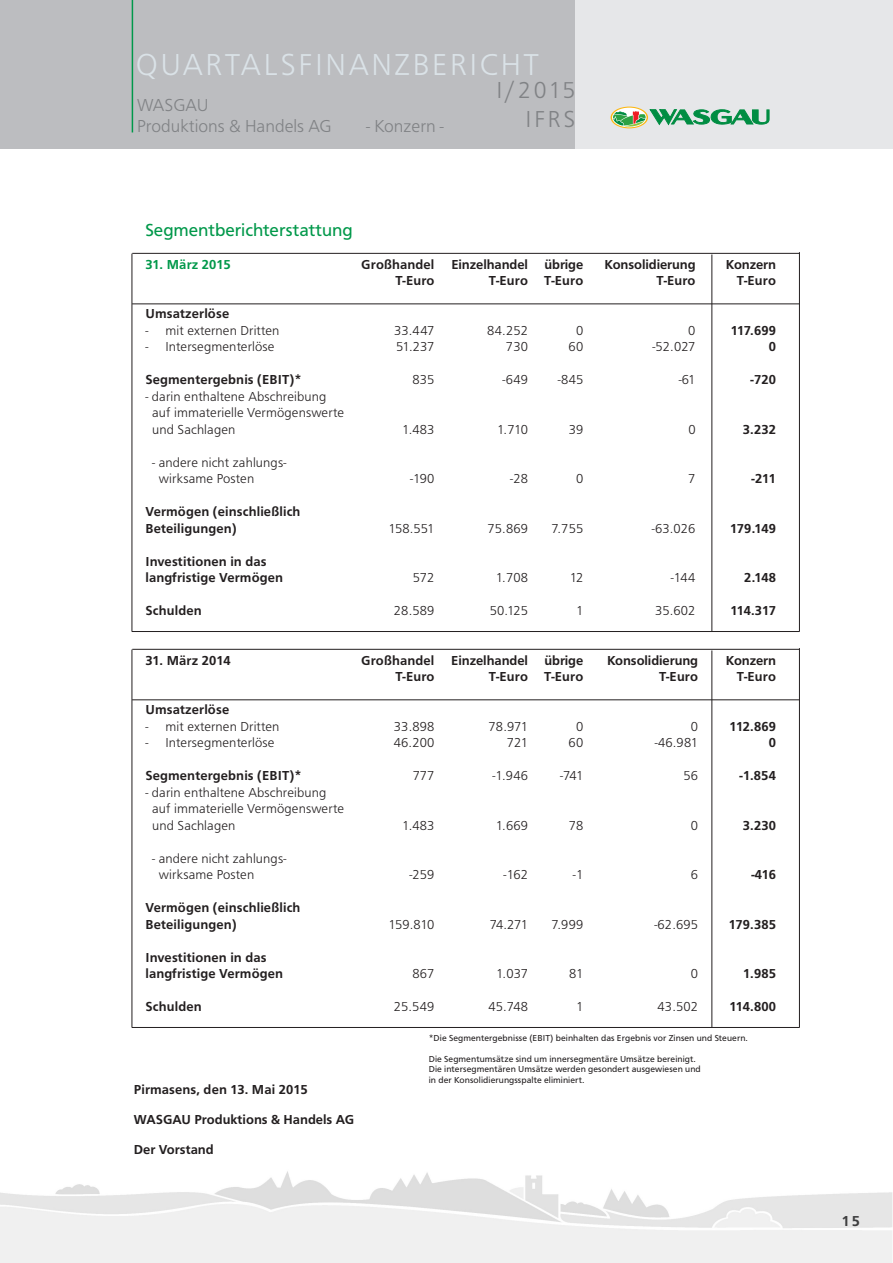
<style>
.page{position:relative;width:893px;height:1263px;background:#fff}
.page>*{position:absolute;margin:0;border:0;box-sizing:border-box;transform-origin:0 0}
.t1{font:300 31.5px "Frutus T";letter-spacing:.08em;color:#dae2e7}
.t2{font:300 24px/28.8px "Frutus T";letter-spacing:.12em;color:#808285;text-align:right}
.t3{font:300 18px/21.6px "Frutus T";color:#808285}
.t4{font:18px "Frutus T";color:#00984a}
.t5{font:500 15px "Frutus T";color:#3e3e3f}
.t6{font:500 13.5px/16.5px "Frutus T";letter-spacing:.01em;color:#231f20}
.t7{font:300 13.5px/16.5px "Frutus T";letter-spacing:.01em;color:#231f20}
.t8{font:500 13.5px "Frutus T";letter-spacing:.01em;color:#00984a}
.t9{font:9px/10.5px "Frutus T";letter-spacing:.01em;color:#231f20}
</style>
<div class="page">
<img style="left:293px;top:1172px;width:301px;height:35px">
<div style="left:544px;top:0;width:349px;height:149px;background:#e6e7e9"></div>
<div style="left:0;top:0;width:575px;height:149px;background:#bcbdc0"></div>
<hr style="left:132px;top:0;width:1px;height:132px;background:#00984a">
<svg style="left:611px;top:107px;width:37px;height:21px"></svg>
<div style="left:613px;top:108px;width:33px;height:19px;background:#fff;border-radius:50%"></div>
<svg style="left:613px;top:109px;width:156px;height:18px"></svg>
<hr style="left:712px;top:254px;width:1px;height:378px;background:#231f20">
<hr style="left:799px;top:252px;width:1px;height:380px;background:#231f20">
<hr style="left:132px;top:304px;width:667px;height:1px;background:#231f20">
<hr style="left:132px;top:631px;width:667px;height:1px;background:#231f20">
<hr style="left:132px;top:253px;width:667px;height:1px;background:#231f20">
<hr style="left:132px;top:254px;width:1px;height:378px;background:#231f20">
<hr style="left:712px;top:650px;width:1px;height:377px;background:#231f20">
<hr style="left:799px;top:648px;width:1px;height:379px;background:#231f20">
<hr style="left:132px;top:699px;width:667px;height:1px;background:#231f20">
<hr style="left:132px;top:1027px;width:667px;height:1px;background:#231f20">
<hr style="left:132px;top:649px;width:667px;height:1px;background:#231f20">
<hr style="left:132px;top:649px;width:1px;height:378px;background:#231f20">
<h1 class="t1" style="left:136px;top:53px;width:405px">QUARTALSFINANZBERICHT</h1>
<h3 class="t3" style="left:137px;top:95px;width:196px">WASGAU<br>Produktions &amp; Handels AG</h3>
<h2 class="t2" style="left:496px;top:78px;width:80px">I/2015<br>IFRS</h2>
<h3 class="t3" style="left:366px;top:117px;width:79px">- Konzern -</h3>
<h3 class="t4" style="left:145px;top:223px;width:209px">Segmentberichterstattung</h3>
<p class="t8" style="left:145px;top:259px;width:87px">31. März 2015</p>
<p class="t6" style="left:361px;top:257px;width:75px">Großhandel</p>
<p class="t6" style="left:451px;top:257px;width:133px">Einzelhandel übrige</p>
<p class="t6" style="left:605px;top:257px;width:92px">Konsolidierung</p>
<p class="t6" style="left:726px;top:257px;width:52px">Konzern</p>
<p class="t6" style="left:395px;top:273px;width:41px">T-Euro</p>
<p class="t6" style="left:489px;top:273px;width:96px">T-Euro T-Euro</p>
<p class="t6" style="left:656px;top:273px;width:41px">T-Euro</p>
<p class="t6" style="left:737px;top:273px;width:41px">T-Euro</p>
<p class="t6" style="left:145px;top:306px;width:85px">Umsatzerlöse</p>
<p class="t7" style="left:145px;top:323px;width:136px">- mit externen Dritten</p>
<p class="t7" style="left:394px;top:323px;width:42px">33.447</p>
<p class="t7" style="left:487px;top:323px;width:42px">84.252</p>
<p class="t7" style="left:576px;top:323px;width:9px">0</p>
<p class="t7" style="left:688px;top:323px;width:9px">0</p>
<p class="t6" style="left:731px;top:323px;width:47px">117.699</p>
<p class="t7" style="left:145px;top:339px;width:131px">- Intersegmenterlöse</p>
<p class="t7" style="left:396px;top:339px;width:40px">51.237</p>
<p class="t7" style="left:506px;top:339px;width:23px">730</p>
<p class="t7" style="left:569px;top:339px;width:16px">60</p>
<p class="t7" style="left:652px;top:339px;width:45px">-52.027</p>
<p class="t6" style="left:769px;top:339px;width:9px">0</p>
<p class="t6" style="left:145px;top:372px;width:158px">Segmentergebnis (EBIT)*</p>
<p class="t7" style="left:412px;top:372px;width:23px">835</p>
<p class="t7" style="left:503px;top:372px;width:27px">-649</p>
<p class="t7" style="left:558px;top:372px;width:27px">-845</p>
<p class="t7" style="left:679px;top:372px;width:18px">-61</p>
<p class="t6" style="left:751px;top:372px;width:27px">-720</p>
<p class="t7" style="left:152px;top:389px;width:193px;text-indent:-7px">- darin enthaltene Abschreibung auf immaterielle Vermögenswerte und Sachlagen</p>
<p class="t7" style="left:402px;top:422px;width:34px">1.483</p>
<p class="t7" style="left:497px;top:422px;width:32px">1.710</p>
<p class="t7" style="left:569px;top:422px;width:16px">39</p>
<p class="t7" style="left:688px;top:422px;width:9px">0</p>
<p class="t6" style="left:743px;top:422px;width:35px">3.232</p>
<p class="t7" style="left:159px;top:455px;width:129px;text-indent:-7px">- andere nicht zahlungs&shy;wirksame Posten</p>
<p class="t6" style="left:145px;top:504px;width:157px">Vermögen (einschließlich<br>Beteiligungen)</p>
<p class="t6" style="left:145px;top:554px;width:139px">Investitionen in das langfristige Vermögen</p>
<p class="t7" style="left:410px;top:471px;width:26px">-190</p>
<p class="t7" style="left:510px;top:471px;width:19px">-28</p>
<p class="t7" style="left:576px;top:471px;width:9px">0</p>
<p class="t7" style="left:688px;top:471px;width:9px">7</p>
<p class="t6" style="left:752px;top:471px;width:26px">-211</p>
<p class="t7" style="left:388px;top:521px;width:47px">158.551</p>
<p class="t7" style="left:487px;top:521px;width:42px">75.869</p>
<p class="t7" style="left:551px;top:521px;width:33px">7.755</p>
<p class="t7" style="left:652px;top:521px;width:45px">-63.026</p>
<p class="t6" style="left:730px;top:521px;width:47px">179.149</p>
<p class="t7" style="left:413px;top:570px;width:23px">572</p>
<p class="t7" style="left:496px;top:570px;width:34px">1.708</p>
<p class="t7" style="left:570px;top:570px;width:15px">12</p>
<p class="t7" style="left:671px;top:570px;width:26px">-144</p>
<p class="t6" style="left:744px;top:570px;width:33px">2.148</p>
<p class="t6" style="left:145px;top:603px;width:58px">Schulden</p>
<p class="t7" style="left:394px;top:603px;width:42px">28.589</p>
<p class="t7" style="left:490px;top:603px;width:40px">50.125</p>
<p class="t7" style="left:576px;top:603px;width:9px">1</p>
<p class="t7" style="left:655px;top:603px;width:42px">35.602</p>
<p class="t6" style="left:730px;top:603px;width:47px">114.317</p>
<p class="t6" style="left:145px;top:653px;width:87px">31. März 2014</p>
<p class="t6" style="left:361px;top:653px;width:75px">Großhandel</p>
<p class="t6" style="left:451px;top:653px;width:133px">Einzelhandel übrige</p>
<p class="t6" style="left:607px;top:653px;width:92px">Konsolidierung</p>
<p class="t6" style="left:726px;top:653px;width:52px">Konzern</p>
<p class="t6" style="left:395px;top:669px;width:41px">T-Euro</p>
<p class="t6" style="left:489px;top:669px;width:96px">T-Euro T-Euro</p>
<p class="t6" style="left:659px;top:669px;width:41px">T-Euro</p>
<p class="t6" style="left:737px;top:669px;width:41px">T-Euro</p>
<p class="t6" style="left:145px;top:702px;width:85px">Umsatzerlöse</p>
<p class="t7" style="left:145px;top:719px;width:136px">- mit externen Dritten</p>
<p class="t7" style="left:394px;top:719px;width:42px">33.898</p>
<p class="t7" style="left:489px;top:719px;width:41px">78.971</p>
<p class="t7" style="left:576px;top:719px;width:9px">0</p>
<p class="t7" style="left:691px;top:719px;width:9px">0</p>
<p class="t6" style="left:729px;top:719px;width:48px">112.869</p>
<p class="t7" style="left:145px;top:735px;width:131px">- Intersegmenterlöse</p>
<p class="t7" style="left:394px;top:735px;width:42px">46.200</p>
<p class="t7" style="left:507px;top:735px;width:23px">721</p>
<p class="t7" style="left:569px;top:735px;width:16px">60</p>
<p class="t7" style="left:655px;top:735px;width:45px">-46.981</p>
<p class="t6" style="left:769px;top:735px;width:9px">0</p>
<p class="t6" style="left:145px;top:768px;width:158px">Segmentergebnis (EBIT)*</p>
<p class="t7" style="left:413px;top:768px;width:23px">777</p>
<p class="t7" style="left:492px;top:768px;width:37px">-1.946</p>
<p class="t7" style="left:560px;top:768px;width:25px">-741</p>
<p class="t7" style="left:683px;top:768px;width:16px">56</p>
<p class="t6" style="left:740px;top:768px;width:38px">-1.854</p>
<p class="t7" style="left:152px;top:785px;width:193px;text-indent:-7px">- darin enthaltene Abschreibung auf immaterielle Vermögenswerte und Sachlagen</p>
<p class="t7" style="left:402px;top:818px;width:34px">1.483</p>
<p class="t7" style="left:496px;top:818px;width:34px">1.669</p>
<p class="t7" style="left:569px;top:818px;width:16px">78</p>
<p class="t7" style="left:691px;top:818px;width:9px">0</p>
<p class="t6" style="left:743px;top:818px;width:35px">3.230</p>
<p class="t7" style="left:159px;top:851px;width:129px;text-indent:-7px">- andere nicht zahlungs&shy;wirksame Posten</p>
<p class="t6" style="left:145px;top:900px;width:157px">Vermögen (einschließlich<br>Beteiligungen)</p>
<p class="t6" style="left:145px;top:950px;width:139px">Investitionen in das langfristige Vermögen</p>
<p class="t7" style="left:409px;top:867px;width:27px">-259</p>
<p class="t7" style="left:504px;top:867px;width:26px">-162</p>
<p class="t7" style="left:573px;top:867px;width:12px">-1</p>
<p class="t7" style="left:691px;top:867px;width:9px">6</p>
<p class="t6" style="left:751px;top:867px;width:26px">-416</p>
<p class="t7" style="left:389px;top:917px;width:47px">159.810</p>
<p class="t7" style="left:490px;top:917px;width:40px">74.271</p>
<p class="t7" style="left:551px;top:917px;width:33px">7.999</p>
<p class="t7" style="left:654px;top:917px;width:45px">-62.695</p>
<p class="t6" style="left:729px;top:917px;width:49px">179.385</p>
<p class="t7" style="left:413px;top:966px;width:23px">867</p>
<p class="t7" style="left:496px;top:966px;width:33px">1.037</p>
<p class="t7" style="left:569px;top:966px;width:16px">81</p>
<p class="t7" style="left:691px;top:966px;width:9px">0</p>
<p class="t6" style="left:743px;top:966px;width:34px">1.985</p>
<p class="t6" style="left:145px;top:999px;width:58px">Schulden</p>
<p class="t7" style="left:394px;top:999px;width:42px">25.549</p>
<p class="t7" style="left:488px;top:999px;width:41px">45.748</p>
<p class="t7" style="left:576px;top:999px;width:9px">1</p>
<p class="t7" style="left:658px;top:999px;width:42px">43.502</p>
<p class="t6" style="left:729px;top:999px;width:48px">114.800</p>
<p class="t6" style="left:134px;top:1082px;width:175px">Pirmasens, den 13. Mai 2015</p>
<p class="t6" style="left:134px;top:1112px;width:222px">WASGAU Produktions &amp; Handels AG</p>
<p class="t6" style="left:134px;top:1142px;width:81px">Der Vorstand</p>
<p class="t9" style="left:429px;top:1033px;width:321px">* Die Segmentergebnisse (EBIT) beinhalten das Ergebnis vor Zinsen und Steuern.</p>
<p class="t9" style="left:429px;top:1054px;width:274px">Die Segmentumsätze sind um innersegmentäre Umsätze bereinigt.<br>Die intersegmentären Umsätze werden gesondert ausgewiesen und in der Konsolidierungsspalte eliminiert.</p>
<p class="t5" style="left:842px;top:1215px;width:19px">15</p>
</div>
